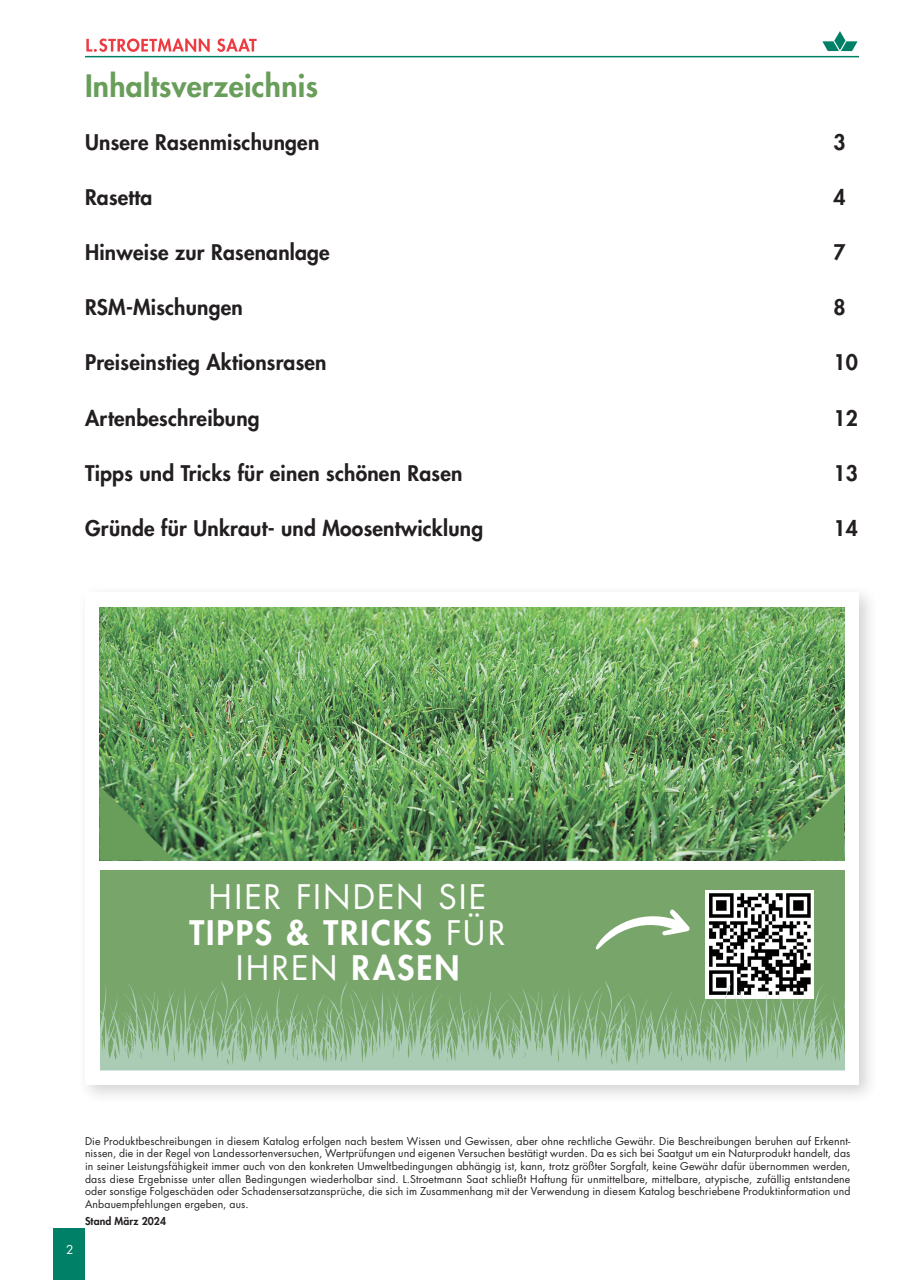
<style>
.page{position:relative;width:910px;height:1280px;background:#fff}
.page>*{position:absolute;margin:0;border:0;box-sizing:border-box;transform-origin:0 0}
.t1{font:32.85px/35.1px "Futura Std";letter-spacing:.055em;color:#fff;text-align:center}
.t2{font:800 30px "Futura Std";letter-spacing:.01em;color:#699d5a}
.t3{font:800 21px "Futura Std";letter-spacing:.01em;color:#231f20}
.t4{font:12px "Futura Std";color:#fff}
.t5{font:10.5px/12.6px "Futura Std";letter-spacing:.01em;color:#231f20;text-align:justify}
.t6{font:800 10.5px "Futura Std";letter-spacing:.015em;color:#231f20}
.s1{font-weight:800}
</style>
<div class="page">
<div style="left:54px;top:1229px;width:31px;height:51px;background:#008066"></div>
<hr style="left:85px;top:56px;width:774px;height:1px;background:#008066">
<svg style="left:86px;top:39px;width:124px;height:13px"></svg>
<svg style="left:217px;top:39px;width:40px;height:13px"></svg>
<svg style="left:822px;top:31px;width:35px;height:20px"></svg>
<div style="left:77px;top:584px;width:802px;height:521px;background:#231f20;opacity:.2"></div>
<div style="left:85px;top:592px;width:774px;height:493px;background:#fff"></div>
<img style="left:100px;top:607px;width:744px;height:253px">
<div style="left:100px;top:870px;width:744px;height:200px;background:#78a66a"></div>
<img style="left:769px;top:786px;width:75px;height:74px">
<svg style="left:100px;top:786px;width:75px;height:74px;background:#5c9254"></svg>
<svg style="left:595px;top:909px;width:95px;height:41px"></svg>
<div style="left:706px;top:890px;width:108px;height:108px;background:#fff"></div>
<svg style="left:709px;top:893px;width:102px;height:87px"></svg>
<svg style="left:100px;top:980px;width:745px;height:90px"></svg>
<h2 class="t2" style="left:85px;top:67px;width:235px">Inhaltsverzeichnis</h2>
<h3 class="t3" style="left:85px;top:128px;width:236px">Unsere Rasenmischungen</h3>
<h3 class="t3" style="left:833px;top:128px;width:14px">3</h3>
<h3 class="t3" style="left:85px;top:184px;width:69px">Rasetta</h3>
<h3 class="t3" style="left:833px;top:184px;width:14px">4</h3>
<h3 class="t3" style="left:85px;top:239px;width:246px">Hinweise zur Rasenanlage</h3>
<h3 class="t3" style="left:833px;top:239px;width:14px">7</h3>
<h3 class="t3" style="left:85px;top:294px;width:159px">RSM-Mischungen</h3>
<h3 class="t3" style="left:833px;top:294px;width:14px">8</h3>
<h3 class="t3" style="left:85px;top:349px;width:243px">Preiseinstieg Aktionsrasen</h3>
<h3 class="t3" style="left:833px;top:349px;width:26px">10</h3>
<h3 class="t3" style="left:85px;top:405px;width:176px">Artenbeschreibung</h3>
<h3 class="t3" style="left:833px;top:405px;width:26px">12</h3>
<h3 class="t3" style="left:85px;top:460px;width:379px">Tipps und Tricks für einen schönen Rasen</h3>
<h3 class="t3" style="left:833px;top:460px;width:26px">13</h3>
<h3 class="t3" style="left:85px;top:515px;width:400px">Gründe für Unkraut- und Moosentwicklung</h3>
<h3 class="t3" style="left:833px;top:515px;width:26px">14</h3>
<h1 class="t1" style="left:189px;top:880px;width:318px">Hier finden Sie<br><span class="s1">Tipps &amp; Tricks</span> für<br>I hren <span class="s1">Rasen</span></h1>
<p class="t4" style="left:66px;top:1242px;width:9px">2</p>
<p class="t5" style="left:85px;top:1135px;width:767px">Die Produktbeschreibungen in diesem Katalog erfolgen nach bestem Wissen und Gewissen, aber ohne rechtliche Gewähr. Die Beschreibungen beruhen auf Erkennt&shy;nissen, die in der Regel von Landessortenversuchen, Wertprüfungen und eigenen Versuchen bestätigt wurden. Da es sich bei Saatgut um ein Naturprodukt handelt, das in seiner Leistungsfähigkeit immer auch von den konkreten Umweltbedingungen abhängig ist, kann, trotz größter Sorgfalt, keine Gewähr dafür übernommen werden, dass diese Ergebnisse unter allen Bedingungen wiederholbar sind. L.Stroetmann Saat schließt Haftung für unmittelbare, mittelbare, atypische, zufällig entstandene oder sonstige Folgeschäden oder Schadensersatzansprüche, die sich im Zusammenhang mit der Verwendung in diesem Katalog beschriebene Produktinformation und Anbauempfehlungen ergeben, aus.</p>
<p class="t6" style="left:85px;top:1214px;width:83px">Stand März 2024</p>
</div>
